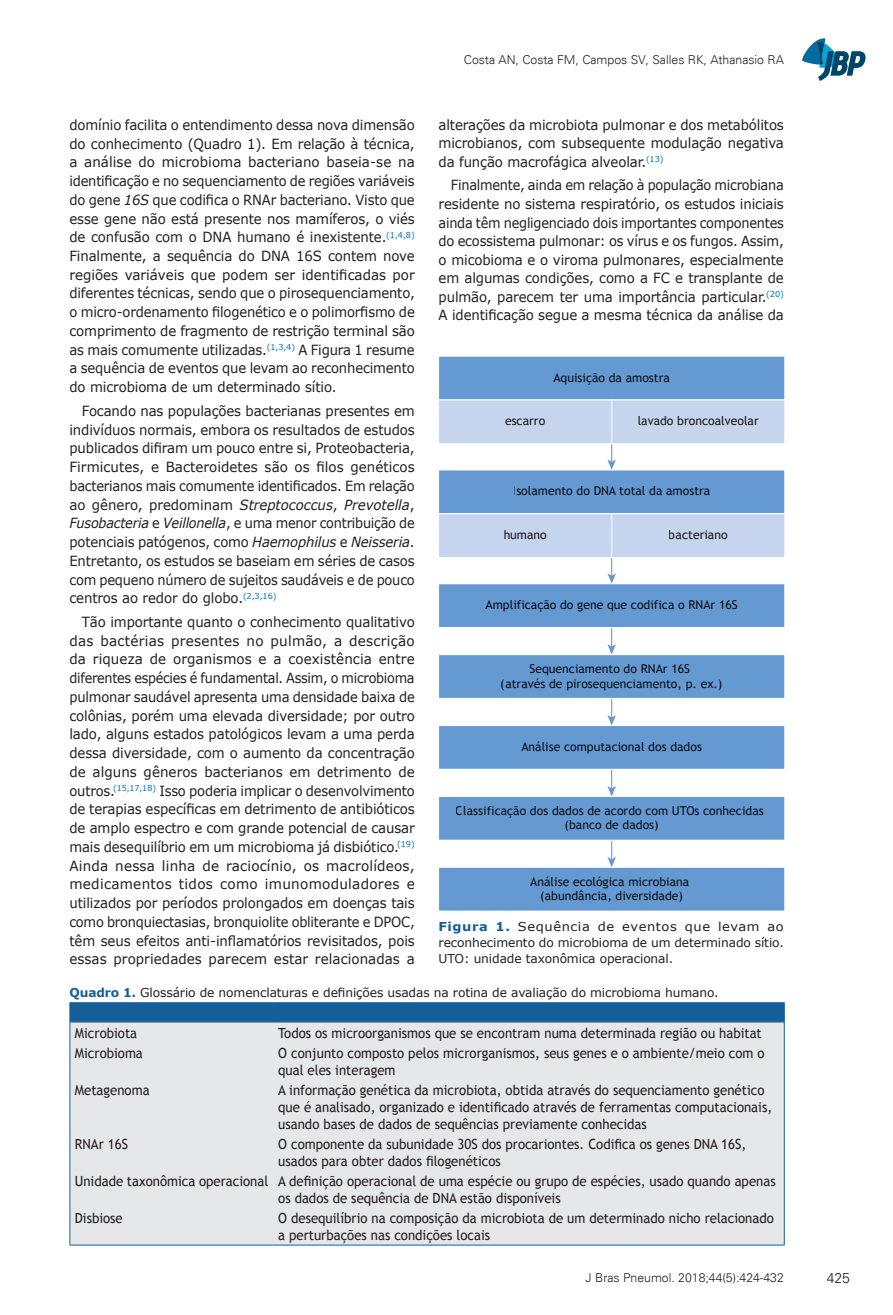
<style>
.page{position:relative;width:893px;height:1315px;background:#fff}
.page>*{position:absolute;margin:0;border:0;box-sizing:border-box;transform-origin:0 0}
.t1{font:14px/18.7px "Verdana";letter-spacing:-.01em;color:#231f20;text-align:justify;scale:.95 1}
.t2{font:14px/16.8px "Trebuchet MS";color:#231f20;scale:.94 1}
.t3{font:14px/18.6px "Verdana";letter-spacing:-.01em;color:#231f20;text-align:justify;scale:.92 1}
.t4{font:300 14px "Univers";color:#231f20}
.t5{font:12.25px/14.7px "Trebuchet MS";color:#231f20;text-align:center}
.t6{font:12.25px/15.8px "Verdana";letter-spacing:-.01em;color:#231f20;text-align:justify;scale:1.07 1}
.t7{font:12.25px "Verdana";letter-spacing:-.01em;color:#231f20}
.t8{font:300 12.25px "Univers";color:#231f20}
.s1{font-style:italic}
.s2{font-weight:700;color:#15609a}
</style>
<div class="page">
<svg style="left:802px;top:38px;width:64px;height:43px"></svg>
<svg style="left:607px;top:444px;width:9px;height:25px"></svg>
<div style="left:439px;top:356px;width:346px;height:44px;background:#6599d1"></div>
<div style="left:439px;top:356px;width:346px;height:44px;border:1px solid #fff"></div>
<div style="left:439px;top:400px;width:173px;height:44px;background:#c6d5ed"></div>
<div style="left:439px;top:399px;width:173px;height:45px;border:1px solid #fff"></div>
<div style="left:612px;top:400px;width:173px;height:44px;background:#c6d5ed"></div>
<div style="left:611px;top:399px;width:174px;height:45px;border:1px solid #fff"></div>
<svg style="left:607px;top:558px;width:9px;height:25px"></svg>
<div style="left:439px;top:470px;width:346px;height:44px;background:#6599d1"></div>
<div style="left:439px;top:469px;width:346px;height:45px;border:1px solid #fff"></div>
<div style="left:439px;top:514px;width:173px;height:43px;background:#c6d5ed"></div>
<div style="left:439px;top:513px;width:173px;height:45px;border:1px solid #fff"></div>
<div style="left:612px;top:514px;width:173px;height:43px;background:#c6d5ed"></div>
<div style="left:611px;top:513px;width:174px;height:45px;border:1px solid #fff"></div>
<svg style="left:607px;top:628px;width:9px;height:26px"></svg>
<div style="left:439px;top:584px;width:346px;height:43px;background:#6599d1"></div>
<div style="left:439px;top:583px;width:346px;height:45px;border:1px solid #fff"></div>
<svg style="left:607px;top:699px;width:9px;height:26px"></svg>
<div style="left:439px;top:654px;width:346px;height:44px;background:#6599d1"></div>
<div style="left:439px;top:654px;width:346px;height:45px;border:1px solid #fff"></div>
<svg style="left:607px;top:770px;width:9px;height:26px"></svg>
<div style="left:439px;top:725px;width:346px;height:44px;background:#6599d1"></div>
<div style="left:439px;top:725px;width:346px;height:45px;border:1px solid #fff"></div>
<svg style="left:607px;top:840px;width:9px;height:27px"></svg>
<div style="left:439px;top:796px;width:346px;height:44px;background:#6599d1"></div>
<div style="left:439px;top:796px;width:346px;height:44px;border:1px solid #fff"></div>
<div style="left:439px;top:867px;width:346px;height:44px;background:#6599d1"></div>
<div style="left:439px;top:867px;width:346px;height:44px;border:1px solid #fff"></div>
<div style="left:70px;top:1043px;width:714px;height:201px;background:#e6e7e9"></div>
<svg style="left:69px;top:1002px;width:716px;height:41px;background:#7ea3c1"></svg>
<hr style="left:69px;top:1043px;width:1px;height:37px;background:#15609a">
<hr style="left:784px;top:1043px;width:1px;height:37px;background:#15609a">
<hr style="left:69px;top:1080px;width:1px;height:54px;background:#15609a">
<hr style="left:784px;top:1080px;width:1px;height:54px;background:#15609a">
<hr style="left:69px;top:1134px;width:1px;height:37px;background:#15609a">
<hr style="left:784px;top:1134px;width:1px;height:37px;background:#15609a">
<hr style="left:69px;top:1171px;width:1px;height:37px;background:#15609a">
<hr style="left:784px;top:1171px;width:1px;height:37px;background:#15609a">
<hr style="left:69px;top:1208px;width:1px;height:36px;background:#15609a">
<hr style="left:784px;top:1208px;width:1px;height:36px;background:#15609a">
<hr style="left:69px;top:1244px;width:204px;height:1px;background:#15609a">
<hr style="left:273px;top:1244px;width:512px;height:1px;background:#15609a">
<p class="t1" style="left:69px;top:115px;width:365px">domínio facilita o entendimento dessa nova dimensão do conhecimento (Quadro 1). Em relação à técnica, a análise do microbioma bacteriano baseia-se na identificação e no sequenciamento de regiões variáveis do gene <span class="s1">16S</span> que codifica o RNAr bacteriano. Visto que esse gene não está presente nos mamíferos, o viés de confusão com o DNA humano é inexistente.<sup>(1,4,8)<br></sup>Finalmente, a sequência do DNA 16S contem nove regiões variáveis que podem ser identificadas por diferentes técnicas, sendo que o pirosequenciamento, o micro-ordenamento filogenético e o polimorfismo de comprimento de fragmento de restrição terminal são as mais comumente utilizadas.<sup>(1,3,4)</sup> A Figura 1 resume a sequência de eventos que levam ao reconhecimento do microbioma de um determinado sítio.</p>
<p class="t1" style="left:69px;top:401px;width:365px;text-indent:12px">Focando nas populações bacterianas presentes em indivíduos normais, embora os resultados de estudos publicados difiram um pouco entre si, Proteobacteria, Firmicutes, e Bacteroidetes são os filos genéticos bacterianos mais comumente identificados. Em relação ao gênero, predominam <span class="s1">Streptococcus</span>, <span class="s1">Prevotella</span>, <span class="s1">Fusobacteria</span> e <span class="s1">Veillonella</span>, e uma menor contribuição de potenciais patógenos, como <span class="s1">Haemophilus</span> e <span class="s1">Neisseria</span>.<br>Entretanto, os estudos se baseiam em séries de casos com pequeno número de sujeitos saudáveis e de pouco centros ao redor do globo.<sup>(2,3,16)</sup></p>
<p class="t1" style="left:69px;top:612px;width:365px;text-indent:12px">Tão importante quanto o conhecimento qualitativo das bactérias presentes no pulmão, a descrição da riqueza de organismos e a coexistência entre diferentes espécies é fundamental. Assim, o microbioma pulmonar saudável apresenta uma densidade baixa de colônias, porém uma elevada diversidade; por outro lado, alguns estados patológicos levam a uma perda dessa diversidade, com o aumento da concentração de alguns gêneros bacterianos em detrimento de outros.<sup>(15,17,18)</sup> Isso poderia implicar o desenvolvimento de terapias específicas em detrimento de antibióticos de amplo espectro e com grande potencial de causar mais desequilíbrio em um microbioma já disbiótico.<sup>(19)<br></sup>Ainda nessa linha de raciocínio, os macrolídeos, medicamentos tidos como imunomoduladores e utilizados por períodos prolongados em doenças tais como bronquiectasias, bronquiolite obliterante e DPOC, têm seus efeitos anti-inflamatórios revisitados, pois essas propriedades parecem estar relacionadas a</p>
<p class="t8" style="left:464px;top:52px;width:321px">Costa AN, Costa FM, Campos SV, Salles RK, Athanasio RA</p>
<p class="t1" style="left:439px;top:115px;width:365px">alterações da microbiota pulmonar e dos metabólitos microbianos, com subsequente modulação negativa da função macrofágica alveolar.<sup>(13)</sup></p>
<p class="t3" style="left:439px;top:176px;width:377px;text-indent:12px">Finalmente, ainda em relação à população microbiana residente no sistema respiratório, os estudos iniciais ainda têm negligenciado dois importantes componentes do ecossistema pulmonar: os vírus e os fungos. Assim, o micobioma e o viroma pulmonares, especialmente em algumas condições, como a FC e transplante de pulmão, parecem ter uma importância particular.<sup>(20)<br></sup>A identificação segue a mesma técnica da análise da</p>
<p class="t5" style="left:553px;top:370px;width:118px">Aquisição da amostra</p>
<p class="t5" style="left:505px;top:414px;width:42px">escarro</p>
<p class="t5" style="left:638px;top:414px;width:123px">lavado broncoalveolar</p>
<p class="t5" style="left:513px;top:484px;width:199px">Isolamento do DNA total da amostra</p>
<p class="t5" style="left:503px;top:528px;width:45px">humano</p>
<p class="t5" style="left:669px;top:528px;width:60px">bacteriano</p>
<p class="t5" style="left:485px;top:598px;width:254px">Amplificação do gene que codifica o RNAr 16S</p>
<p class="t5" style="left:501px;top:661px;width:223px">Sequenciamento do RNAr 16S<br>(através de pirosequenciamento, p. ex.)</p>
<p class="t5" style="left:521px;top:739px;width:182px">Análise computacional dos dados</p>
<p class="t5" style="left:456px;top:803px;width:309px">Classificação dos dados de acordo com UTOs conhecidas (banco de dados)</p>
<p class="t5" style="left:530px;top:874px;width:161px">Análise ecológica microbiana (abundância, diversidade)</p>
<p class="t6" style="left:439px;top:918px;width:324px"><span class="s2">Figura 1.</span> Sequência de eventos que levam ao reconhecimento do microbioma de um determinado sítio.<br>UTO: unidade taxonômica operacional.</p>
<p class="t7" style="left:69px;top:984px;width:651px"><span class="s2">Quadro 1.</span> Glossário de nomenclaturas e definições usadas na rotina de avaliação do microbioma humano.</p>
<p class="t2" style="left:75px;top:1025px;width:68px">Microbiota</p>
<p class="t2" style="left:278px;top:1025px;width:516px">Todos os microorganismos que se encontram numa determinada região ou habitat</p>
<p class="t2" style="left:75px;top:1045px;width:74px">Microbioma</p>
<p class="t2" style="left:278px;top:1045px;width:519px">O conjunto composto pelos microrganismos, seus genes e o ambiente/meio com o qual eles interagem</p>
<p class="t2" style="left:75px;top:1082px;width:81px">Metagenoma</p>
<p class="t2" style="left:278px;top:1082px;width:527px">A informação genética da microbiota, obtida através do sequenciamento genético que é analisado, organizado e identificado através de ferramentas computacionais, usando bases de dados de sequências previamente conhecidas</p>
<p class="t2" style="left:75px;top:1136px;width:58px">RNAr 16S</p>
<p class="t2" style="left:278px;top:1136px;width:499px">O componente da subunidade 30S dos procariontes. Codifica os genes DNA 16S, usados para obter dados filogenéticos</p>
<p class="t2" style="left:278px;top:1173px;width:531px;text-indent:-203px">Unidade taxonômica operacional A definição operacional de uma espécie ou grupo de espécies, usado quando apenas os dados de sequência de DNA estão disponíveis</p>
<p class="t2" style="left:75px;top:1210px;width:53px">Disbiose</p>
<p class="t2" style="left:278px;top:1210px;width:529px">O desequilíbrio na composição da microbiota de um determinado nicho relacionado a perturbações nas condições locais</p>
<p class="t8" style="left:586px;top:1270px;width:200px">J Bras Pneumol. 2018;44(5):424-432</p>
<p class="t4" style="left:827px;top:1269px;width:25px">425</p>
</div>
